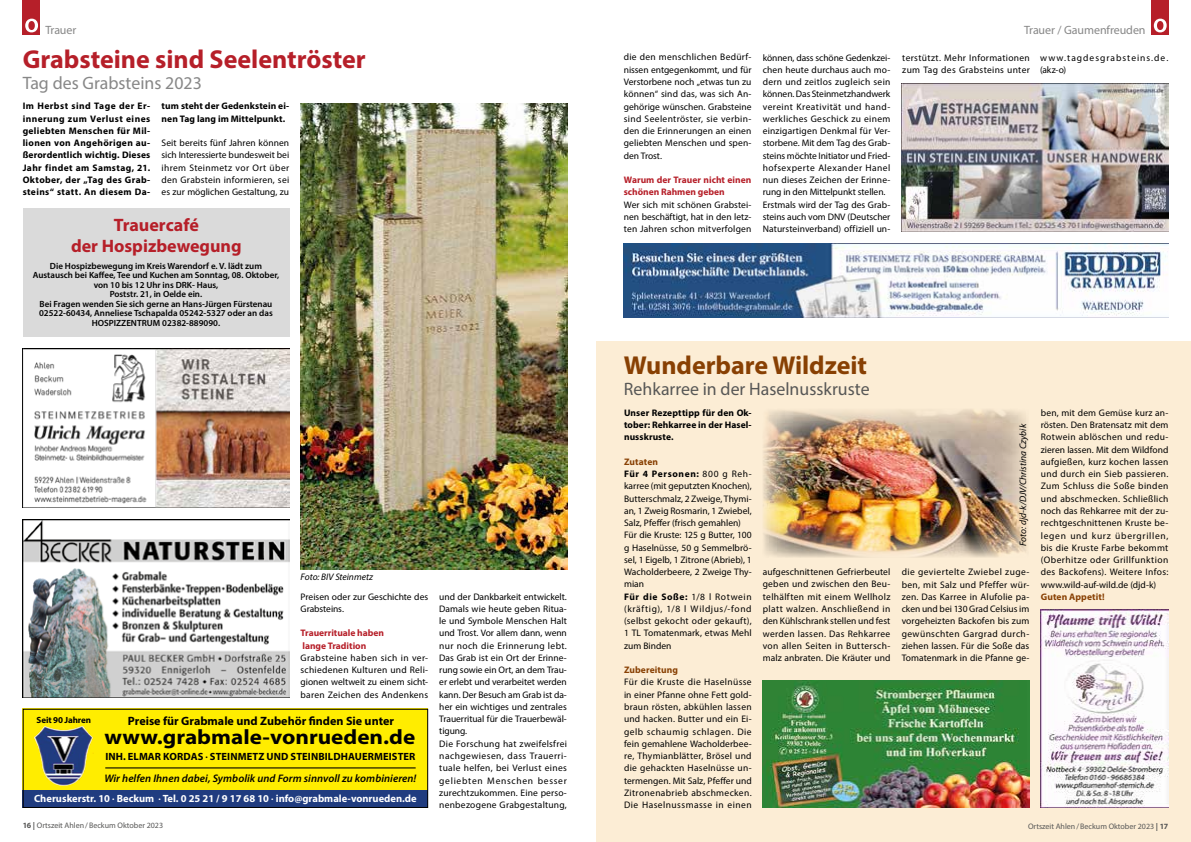
<style>
.page{position:relative;width:1191px;height:842px;background:#fff}
.page>*{position:absolute;margin:0;border:0;box-sizing:border-box;transform-origin:0 0}
.t1{font:700 26px "Myriad Pro";color:#b61f29}
.t2{font:700 26px "Myriad Pro";color:#884003}
.t3{font:700 20.9px "Myriad Pro";color:#000;scale:1.11 1}
.t4{font:18px "Myriad Pro";color:#575756}
.t5{font:700 18px/21px "Myriad Pro";color:#b61f29;text-align:center}
.t6{font:18px "Myriad Pro";color:#878787}
.t7{font:700 12.1px "Myriad Pro";color:#000}
.t8{font:12px "Myriad Pro";letter-spacing:-.005em;color:#878787}
.t9{font:italic 600 11px "Myriad Pro";letter-spacing:.005em;color:#000}
.t10{font:700 10.5px "Myriad Pro";color:#fff}
.t11{font:700 10.5px "Myriad Pro";letter-spacing:.01em;color:#000}
.t12{font:9.5px/12.3px "Myriad Pro";letter-spacing:.01em;color:#000;text-align:justify}
.t13{font:700 9.5px/12.3px "Myriad Pro";letter-spacing:.01em;color:#000;text-align:justify}
.t14{font:700 9.5px/12.3px "Myriad Pro";color:#b61f29}
.t15{font:9.5px/12.3px "Myriad Pro";letter-spacing:.035em;color:#000}
.t16{font:italic 9.5px "Myriad Pro";color:#000}
.t17{font:9.5px/12.3px "Myriad Pro";letter-spacing:.105em;color:#000}
.t18{font:700 9.5px "Myriad Pro";letter-spacing:.01em;color:#884003}
.t19{font:600 9px/9.5px "Myriad Pro";color:#000;text-align:center}
.t20{font:700 9px "Myriad Pro";letter-spacing:-.015em;color:#000}
.t21{font:8px "Myriad Pro";color:#575756}
.s1{font-weight:600}
.s2{font-weight:700}
.s3{font-weight:700;color:#884003}
</style>
<div class="page">
<div style="left:596px;top:342px;width:595px;height:500px;background:#fcedd5"></div>
<img style="left:23px;top:349px;width:266px;height:159px">
<div style="left:23px;top:0;width:17px;height:34px;background:#b61f29"></div>
<svg style="left:25px;top:19px;width:13px;height:13px"></svg>
<img style="left:300px;top:103px;width:267px;height:467px">
<img style="left:624px;top:244px;width:544px;height:73px">
<div style="left:23px;top:709px;width:405px;height:99px;background:#ffed00"></div>
<div style="left:23px;top:791px;width:405px;height:17px;background:#203c80"></div>
<img style="left:34px;top:726px;width:60px;height:60px">
<hr style="left:105px;top:767px;width:311px;height:1px;background:#000">
<div style="left:23px;top:709px;width:405px;height:99px;border:1px solid #000"></div>
<img style="left:902px;top:84px;width:266px;height:148px">
<img style="left:23px;top:519px;width:266px;height:178px">
<div style="left:1151px;top:0;width:17px;height:34px;background:#b61f29"></div>
<svg style="left:1153px;top:19px;width:13px;height:13px"></svg>
<img style="left:763px;top:409px;width:265px;height:149px">
<img style="left:763px;top:680px;width:266px;height:128px">
<img style="left:1040px;top:609px;width:128px;height:199px">
<div style="left:23px;top:209px;width:266px;height:128px;background:#dadada"></div>
<p class="t8" style="left:45px;top:22px;width:33px">Trauer</p>
<h1 class="t1" style="left:23px;top:42px;width:344px">Grabsteine sind Seelentröster</h1>
<h3 class="t6" style="left:23px;top:72px;width:181px">Tag des Grabsteins 2023</h3>
<p class="t13" style="left:23px;top:100px;width:129px">Im Herbst sind Tage der Er&shy;innerung zum Verlust eines geliebten Menschen für Mil&shy;lionen von Angehörigen au&shy;ßerordentlich wichtig. Dieses Jahr findet am Samstag, 21.<br>Oktober, der „Tag des Grab&shy;steins“ statt. An diesem Da-</p>
<p class="t13" style="left:162px;top:100px;width:129px">tum steht der Gedenkstein ei&shy;nen Tag lang im Mittelpunkt.</p>
<p class="t12" style="left:162px;top:137px;width:129px">Seit bereits fünf Jahren können sich Interessierte bundesweit bei ihrem Steinmetz vor Ort über den Grabstein informieren, sei es zur möglichen Gestaltung, zu</p>
<h3 class="t5" style="left:71px;top:214px;width:172px">Trauercafé<br>der Hospizbewegung</h3>
<p class="t19" style="left:33px;top:261px;width:248px">Die Hospizbewegung im Kreis Warendorf e. V. lädt zum Austausch bei Kaffee, Tee und Kuchen am Sonntag, 08. Oktober, von 10 bis 12 Uhr ins DRK- Haus,<br>Poststr. 21, in Oelde ein.<br>Bei Fragen wenden Sie sich gerne an Hans-Jürgen Fürstenau 02522-60434, Anneliese Tschapalda 05242-5327 oder an das HOSPIZZENTRUM 02382-889090.</p>
<p class="t16" style="left:300px;top:571px;width:74px">Foto: BIV Steinmetz</p>
<p class="t12" style="left:300px;top:590px;width:129px">Preisen oder zur Geschichte des<br>Grabsteins.</p>
<p class="t14" style="left:300px;top:627px;width:85px">Trauerrituale haben lange Tradition</p>
<p class="t12" style="left:300px;top:651px;width:129px">Grabsteine haben sich in ver&shy;schiedenen Kulturen und Reli&shy;gionen weltweit zu einem sicht&shy;baren Zeichen des Andenkens</p>
<p class="t7" style="left:128px;top:713px;width:267px">Preise für Grabmale und Zubehör nden Sie unter</p>
<h2 class="t3" style="left:104px;top:723px;width:281px">www.grabmale-vonrueden.de</h2>
<p class="t11" style="left:105px;top:749px;width:311px">INH. ELMAR KORDAS <span class="s1">∙</span> STEINMETZ UND STEINBILDHAUERMEISTER</p>
<p class="t9" style="left:104px;top:772px;width:313px">Wir helfen Ihnen dabei, Symbolik und Form sinnvoll zu kombinieren!</p>
<p class="t10" style="left:34px;top:792px;width:384px">Cheruskerstr. 10 <span class="s1">∙</span> Beckum <span class="s1">∙</span> Tel. 0 25 21 / 9 17 68 10 <span class="s1">∙</span> info@grabmale-vonrueden.de</p>
<p class="t20" style="left:37px;top:714px;width:56px">Seit 90 Jahren</p>
<p class="t21" style="left:23px;top:821px;width:142px"><span class="s2">16 |</span> Ortszeit Ahlen/Beckum Oktober 2023</p>
<p class="t12" style="left:439px;top:590px;width:129px;text-align:left">und der Dankbarkeit entwickelt.<br>Damals wie heute geben Ritua&shy;le und Symbole Menschen Halt und Trost. Vor allem dann, wenn nur noch die Erinnerung lebt.<br>Das Grab ist ein Ort der Erinne&shy;rung sowie ein Ort, an dem Trau&shy;er erlebt und verarbeitet werden kann. Der Besuch am Grab ist da&shy;her ein wichtiges und zentrales<br>Trauerritual für die Trauerbewäl&shy;tigung.<br>Die Forschung hat zweifelsfrei nachgewiesen, dass Trauerri&shy;tuale helfen, bei Verlust eines geliebten Menschen besser zurechtzukommen. Eine perso&shy;nenbezogene Grabgestaltung,</p>
<p class="t12" style="left:624px;top:51px;width:129px">die den menschlichen Bedürf&shy;nissen entgegenkommt, und für Verstorbene noch „etwas tun zu können“ sind das, was sich An&shy;gehörige wünschen. Grabsteine sind Seelentröster, sie verbin&shy;den die Erinnerungen an einen geliebten Menschen und spen&shy;den Trost.</p>
<p class="t14" style="left:624px;top:173px;width:129px">Warum der Trauer nicht einen schönen Rahmen geben</p>
<p class="t12" style="left:624px;top:198px;width:129px">Wer sich mit schönen Grabstei&shy;nen beschäftigt, hat in den letz&shy;ten Jahren schon mitverfolgen</p>
<p class="t8" style="left:1024px;top:22px;width:123px">Trauer / Gaumenfreuden</p>
<p class="t12" style="left:763px;top:51px;width:129px;text-align:left">können, dass schöne Gedenkzei&shy;chen heute durchaus auch mo&shy;dern und zeitlos zugleich sein können. Das Steinmetzhandwerk vereint Kreativität und hand&shy;werkliches Geschick zu einem einzigartigen Denkmal für Ver&shy;storbene. Mit dem Tag des Grab&shy;steins möchte Initiator und Fried&shy;hofsexperte Alexander Hanel nun dieses Zeichen der Erinne&shy;rung in den Mittelpunkt stellen.<br>Erstmals wird der Tag des Grab&shy;steins auch vom DNV (Deutscher<br>Natursteinverband) offiziell un-</p>
<p class="t15" style="left:902px;top:51px;width:129px">terstützt. Mehr Informationen zum Tag des Grabsteins unter</p>
<p class="t17" style="left:1040px;top:51px;width:130px">www.tagdesgrabsteins.de. (akz-o)</p>
<h1 class="t2" style="left:624px;top:348px;width:245px">Wunderbare Wildzeit</h1>
<h3 class="t4" style="left:624px;top:378px;width:247px">Rehkarree in der Haselnusskruste</h3>
<p class="t13" style="left:624px;top:406px;width:129px">Unser Rezepttipp für den Ok&shy;tober: Rehkarree in der Hasel&shy;nusskruste.</p>
<p class="t12" style="left:624px;top:455px;width:129px;text-align:left"><span class="s3">Zutaten<br></span><span class="s2">Für 4 Personen:</span> 800 g Reh&shy;karree (mit geputzten Knochen),<br>Butterschmalz, 2 Zweige, Thymi&shy;an, 1 Zweig Rosmarin, 1 Zwiebel,<br>Salz, Pfeffer (frisch gemahlen)<br>Für die Kruste: 125 g Butter, 100 g Haselnüsse, 50 g Semmelbrö&shy;sel, 1 Eigelb, 1 Zitrone (Abrieb), 1<br>Wacholderbeere, 2 Zweige Thy&shy;mian<br><span class="s2">Für die Soße:</span> 1/8 l Rotwein (kräftig), 1/8 l Wildjus/-fond (selbst gekocht oder gekauft),<br>1 TL Tomatenmark, etwas Mehl zum Binden</p>
<p class="t18" style="left:624px;top:664px;width:55px">Zubereitung</p>
<p class="t12" style="left:624px;top:676px;width:129px">Für die Kruste die Haselnüsse in einer Pfanne ohne Fett gold&shy;braun rösten, abkühlen lassen und hacken. Butter und ein Ei&shy;gelb schaumig schlagen. Die fein gemahlene Wacholderbee&shy;re, Thymianblätter, Brösel und die gehackten Haselnüsse un&shy;termengen. Mit Salz, Pfeffer und Zitronenabrieb abschmecken.<br>Die Haselnussmasse in einen</p>
<p class="t16" style="left:1017px;top:546px;width:124px;rotate:-90deg">Foto: djd-k/DJV/Christina Czybik</p>
<p class="t12" style="left:763px;top:566px;width:129px">aufgeschnittenen Gefrierbeutel geben und zwischen den Beu&shy;telhälften mit einem Wellholz platt walzen. Anschließend in den Kühlschrank stellen und fest werden lassen. Das Rehkarree von allen Seiten in Buttersch&shy;malz anbraten. Die Kräuter und</p>
<p class="t12" style="left:901px;top:566px;width:129px">die geviertelte Zwiebel zuge&shy;ben, mit Salz und Pfeffer wür&shy;zen. Das Karree in Alufolie pa&shy;cken und bei 130 Grad Celsius im vorgeheizten Backofen bis zum gewünschten Gargrad durch&shy;ziehen lassen. Für die Soße das Tomatenmark in die Pfanne ge-</p>
<p class="t12" style="left:1040px;top:406px;width:129px">ben, mit dem Gemüse kurz an&shy;rösten. Den Bratensatz mit dem Rotwein ablöschen und redu&shy;zieren lassen. Mit dem Wildfond aufgießen, kurz kochen lassen und durch ein Sieb passieren.<br>Zum Schluss die Soße binden und abschmecken. Schließlich noch das Rehkarree mit der zu&shy;rechtgeschnittenen Kruste be&shy;legen und kurz übergrillen, bis die Kruste Farbe bekommt (Oberhitze oder Grillfunktion des Backofens). Weitere Infos: www.wild-auf-wild.de (djd-k)</p>
<p class="t18" style="left:1040px;top:590px;width:65px">Guten Appetit!</p>
<p class="t21" style="left:1028px;top:821px;width:142px">Ortszeit Ahlen/Beckum Oktober 2023 <span class="s2">| 17</span></p>
</div>
